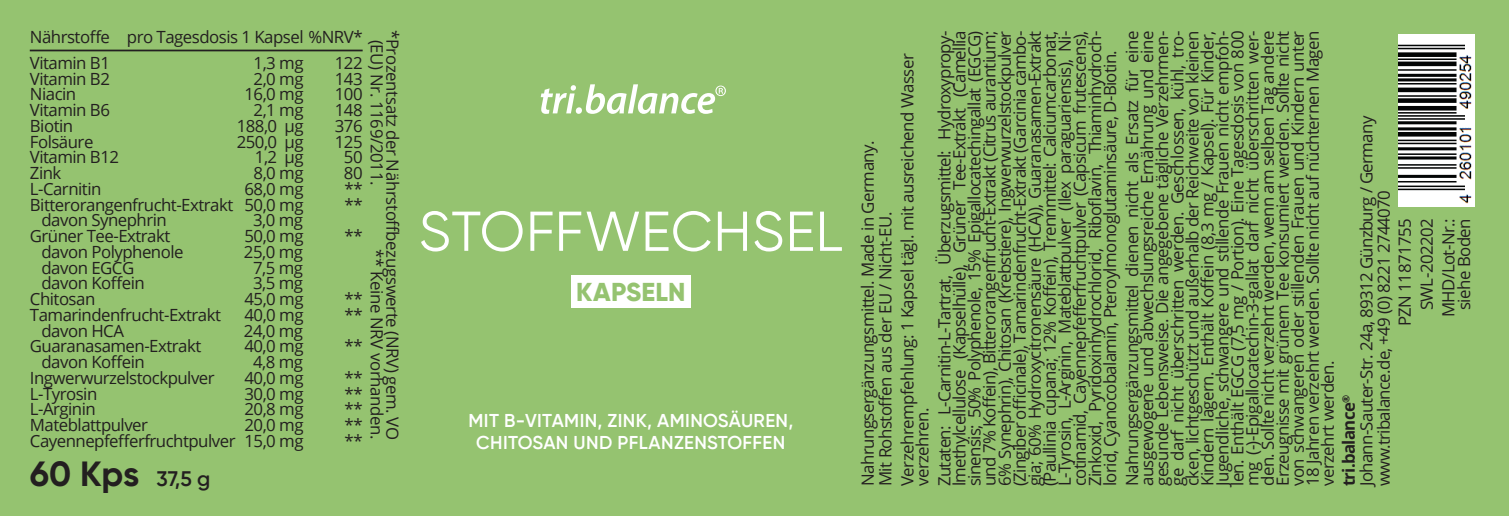
<style>
.page{position:relative;width:1509px;height:516px;background:#fff}
.page>*{position:absolute;margin:0;border:0;box-sizing:border-box;transform-origin:0 0}
.t1{font:56px "Gilroy";letter-spacing:.005em;color:#fff}
.t2{font:700 35px "Gilroy";color:#231f20}
.t3{font:800 25.9px "Gilroy";letter-spacing:.01em;color:#95c370}
.t4{font:600 18.55px/22.4px "Gilroy";letter-spacing:.02em;color:#fff;text-align:center}
.t5{font:16.8px/15px "Open Sans";letter-spacing:-.03em;color:#231f20}
.s1{font-weight:600;font-size:21px}
.s2{font-weight:700}
</style>
<div class="page">
<div style="left:0;top:0;width:1508px;height:516px;background:#95c370"></div>
<hr style="left:30px;top:50px;width:332px;height:1px;background:#231f20">
<img style="left:1398px;top:35px;width:75px;height:172px">
<div style="left:575px;top:107px;width:7px;height:7px;background:#fff;border-radius:50%"></div>
<svg style="left:540px;top:85px;width:36px;height:29px"></svg>
<svg style="left:585px;top:84px;width:140px;height:30px"></svg>
<div style="left:571px;top:275px;width:119px;height:33px;background:#fff"></div>
<p class="t5" style="left:30px;top:23px;width:334px;line-height:26.2px">Nährstoffe pro Tagesdosis 1 Kapsel %NRV*<br>Vitamin B1</p>
<p class="t5" style="left:401px;top:40px;width:401px;text-indent:-10px;rotate:90deg">*Prozentsatz der Nährstoffbezugswerte (NRV) gem. VO (EU) Nr. 1169/2011.</p>
<p class="t5" style="left:253px;top:55px;width:52px">1,3 mg</p>
<p class="t5" style="left:335px;top:55px;width:29px">122</p>
<p class="t5" style="left:30px;top:71px;width:82px">Vitamin B2</p>
<p class="t5" style="left:253px;top:71px;width:52px">2,0 mg</p>
<p class="t5" style="left:335px;top:71px;width:29px">143</p>
<p class="t5" style="left:30px;top:86px;width:48px">Niacin</p>
<p class="t5" style="left:244px;top:86px;width:61px">16,0 mg</p>
<p class="t5" style="left:335px;top:86px;width:29px">100</p>
<p class="t5" style="left:30px;top:102px;width:82px">Vitamin B6</p>
<p class="t5" style="left:253px;top:102px;width:52px">2,1 mg</p>
<p class="t5" style="left:335px;top:102px;width:29px">148</p>
<p class="t5" style="left:30px;top:118px;width:45px">Biotin</p>
<p class="t5" style="left:237px;top:118px;width:68px">188,0 μg</p>
<p class="t5" style="left:335px;top:118px;width:29px">376</p>
<p class="t5" style="left:30px;top:134px;width:65px">Folsäure</p>
<p class="t5" style="left:237px;top:134px;width:68px">250,0 μg</p>
<p class="t5" style="left:335px;top:134px;width:29px">125</p>
<p class="t5" style="left:30px;top:149px;width:91px">Vitamin B12</p>
<p class="t5" style="left:255px;top:149px;width:50px">1,2 μg</p>
<p class="t5" style="left:344px;top:149px;width:20px">50</p>
<p class="t5" style="left:30px;top:165px;width:33px">Zink</p>
<p class="t5" style="left:253px;top:165px;width:52px">8,0 mg</p>
<p class="t5" style="left:344px;top:165px;width:20px">80</p>
<p class="t5" style="left:30px;top:181px;width:73px">L-Carnitin</p>
<p class="t5" style="left:244px;top:181px;width:61px">68,0 mg</p>
<p class="t5" style="left:344px;top:181px;width:20px">**</p>
<p class="t5" style="left:30px;top:197px;width:275px">Bitterorangenfrucht-Extrakt 50,0 mg</p>
<p class="t5" style="left:344px;top:197px;width:20px">**</p>
<p class="t5" style="left:41px;top:212px;width:127px">davon Synephrin</p>
<p class="t5" style="left:253px;top:212px;width:52px">3,0 mg</p>
<p class="t5" style="left:30px;top:228px;width:142px">Grüner Tee-Extrakt</p>
<p class="t5" style="left:244px;top:228px;width:61px">50,0 mg</p>
<p class="t5" style="left:344px;top:228px;width:20px">**</p>
<p class="t5" style="left:41px;top:244px;width:143px">davon Polyphenole</p>
<p class="t5" style="left:244px;top:244px;width:61px">25,0 mg</p>
<p class="t5" style="left:41px;top:260px;width:94px">davon EGCG</p>
<p class="t5" style="left:253px;top:260px;width:52px">7,5 mg</p>
<p class="t5" style="left:41px;top:275px;width:105px">davon Koffein</p>
<p class="t5" style="left:253px;top:275px;width:52px">3,5 mg</p>
<p class="t5" style="left:30px;top:291px;width:67px">Chitosan</p>
<p class="t5" style="left:244px;top:291px;width:61px">45,0 mg</p>
<p class="t5" style="left:344px;top:291px;width:20px">**</p>
<p class="t5" style="left:30px;top:307px;width:192px">Tamarindenfrucht-Extrakt</p>
<p class="t5" style="left:244px;top:307px;width:61px">40,0 mg</p>
<p class="t5" style="left:344px;top:307px;width:20px">**</p>
<p class="t5" style="left:41px;top:323px;width:84px">davon HCA</p>
<p class="t5" style="left:244px;top:323px;width:61px">24,0 mg</p>
<p class="t5" style="left:30px;top:338px;width:173px">Guaranasamen-Extrakt</p>
<p class="t5" style="left:244px;top:338px;width:61px">40,0 mg</p>
<p class="t5" style="left:344px;top:338px;width:20px">**</p>
<p class="t5" style="left:41px;top:354px;width:105px">davon Koffein</p>
<p class="t5" style="left:253px;top:354px;width:52px">4,8 mg</p>
<p class="t5" style="left:30px;top:370px;width:186px">Ingwerwurzelstockpulver</p>
<p class="t5" style="left:244px;top:370px;width:61px">40,0 mg</p>
<p class="t5" style="left:344px;top:370px;width:20px">**</p>
<p class="t5" style="left:30px;top:386px;width:69px">L-Tyrosin</p>
<p class="t5" style="left:244px;top:386px;width:61px">30,0 mg</p>
<p class="t5" style="left:344px;top:386px;width:20px">**</p>
<p class="t5" style="left:30px;top:401px;width:67px">L-Arginin</p>
<p class="t5" style="left:244px;top:401px;width:61px">20,8 mg</p>
<p class="t5" style="left:344px;top:401px;width:20px">**</p>
<p class="t5" style="left:30px;top:417px;width:120px">Mateblattpulver</p>
<p class="t5" style="left:244px;top:417px;width:61px">20,0 mg</p>
<p class="t5" style="left:344px;top:417px;width:20px">**</p>
<p class="t5" style="left:30px;top:433px;width:275px">Cayennepfefferfruchtpulver 15,0 mg</p>
<p class="t5" style="left:344px;top:433px;width:20px">**</p>
<p class="t5" style="left:385px;top:249px;width:192px;rotate:90deg">** Keine NRV vorhanden.</p>
<h2 class="t2" style="left:30px;top:452px;width:182px">60 Kps <span class="s1">37,5 g</span></h2>
<h1 class="t1" style="left:419px;top:197px;width:425px">STOFFWECHSEL</h1>
<h3 class="t3" style="left:576px;top:275px;width:111px">KAPSELN</h3>
<p class="t4" style="left:468px;top:409px;width:326px">MIT B-VITAMIN, ZINK, AMINOSÄUREN,<br>CHITOSAN UND PFLANZENSTOFFEN</p>
<p class="t5" style="left:936px;top:486px;width:457px;text-align:justify;rotate:-90deg">Zutaten: L-Carnitin-L-Tartrat, Überzugsmittel: Hydroxypropy&shy;lmethylcellulose (Kapselhülle), Grüner Tee-Extrakt (Camellia sinensis; 50% Polyphenole, 15% Epigallocatechingallat (EGCG) und 7% Koffein), Bitterorangenfrucht-Extrakt (Citrus aurantium; 6% Synephrin), Chitosan (Krebstiere), Ingwerwurzelstockpulver (Zingiber officinale), Tamarindenfrucht-Extrakt (Garcinia cambo&shy;gia; 60% Hydroxycitronensäure (HCA)), Guaranasamen-Extrakt (Paullinia cupana; 12% Koffein), Trennmittel: Calciumcarbonat, L-Tyrosin, L-Arginin, Mateblattpulver (Ilex paraguariensis), Ni&shy;cotinamid, Cayennepfefferfruchtpulver (Capsicum frutescens), Zinkoxid, Pyridoxinhydrochlorid, Riboflavin, Thiaminhydroch&shy;lorid, Cyanocobalamin, Pteroylmonoglutaminsäure, D-Biotin.</p>
<p class="t5" style="left:1123px;top:486px;width:457px;text-align:justify;rotate:-90deg">Nahrungsergänzungsmittel dienen nicht als Ersatz für eine ausgewogene und abwechslungsreiche Ernährung und eine gesunde Lebensweise. Die angegebene tägliche Verzehrmen&shy;ge darf nicht überschritten werden. Geschlossen, kühl, tro&shy;cken, lichtgeschützt und außerhalb der Reichweite von kleinen Kindern lagern. Enthält Koffein (8,3 mg / Kapsel). Für Kinder, Jugendliche, schwangere und stillende Frauen nicht empfoh&shy;len. Enthält EGCG (7,5 mg / Portion). Eine Tagesdosis von 800 mg (-)-Epigallocatechin-3-gallat darf nicht überschritten wer&shy;den. Sollte nicht verzehrt werden, wenn am selben Tag andere Erzeugnisse mit grünem Tee konsumiert werden. Sollte nicht von schwangeren oder stillenden Frauen und Kindern unter 18 Jahren verzehrt werden. Sollte nicht auf nüchternen Magen verzehrt werden.</p>
<p class="t5" style="left:899px;top:486px;width:434px;rotate:-90deg">Verzehrempfehlung: 1 Kapsel tägl. mit ausreichend Wasser</p>
<p class="t5" style="left:1339px;top:486px;width:372px;line-height:17.5px;rotate:-90deg"><span class="s2">tri.balance</span><sup>®<br></sup>Johann-Sauter-Str. 24a, 89312 Günzburg / Germany www.tribalance.de, +49 (0) 8221 2744070</p>
<p class="t5" style="left:859px;top:486px;width:347px;rotate:-90deg">Nahrungsergänzungsmittel. Made in Germany.</p>
<p class="t5" style="left:877px;top:486px;width:276px;rotate:-90deg">Mit Rohstoffen aus der EU / Nicht-EU.</p>
<p class="t5" style="left:1418px;top:310px;width:94px;rotate:-90deg">SWL-202202</p>
<p class="t5" style="left:1396px;top:326px;width:110px;rotate:-90deg">PZN 11871755</p>
<p class="t5" style="left:1439px;top:317px;width:101px;text-align:center;rotate:-90deg">MHD/Lot-Nr.: siehe Boden</p>
<p class="t5" style="left:914px;top:486px;width:80px;rotate:-90deg">verzehren.</p>
</div>
